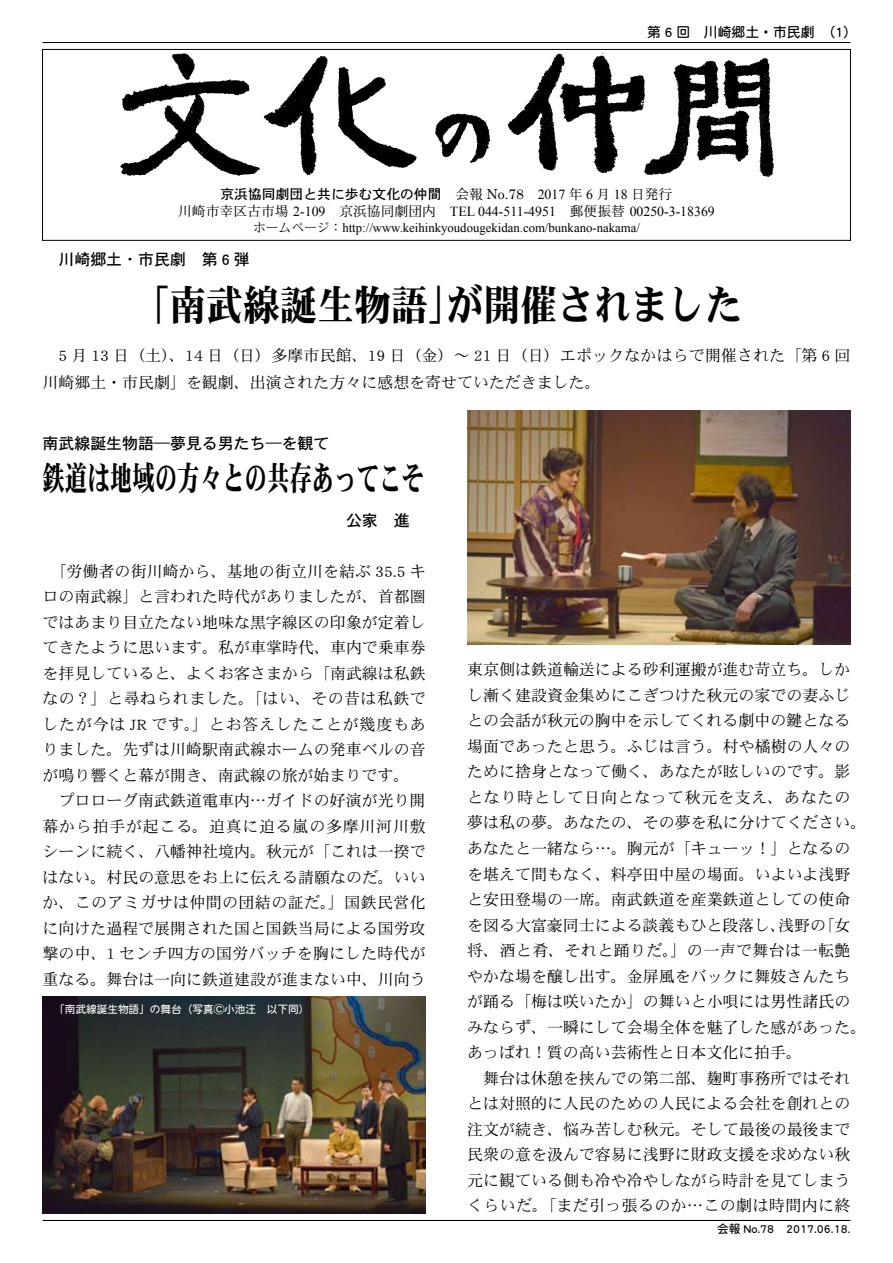
<style>
.page{position:relative;width:893px;height:1263px;background:#fff}
.page>*{position:absolute;margin:0;border:0;box-sizing:border-box;transform-origin:0 0}
.t1{font:42.45px "DFHS Mincho Pro 5 W9";color:#000;scale:.87 1}
.t2{font:34.05px "DFHS Mincho Pro 5 W9";color:#000;scale:.66 1}
.t3{font:15.9px/25.5px "DFHS Mincho Pro 5 W3";color:#000}
.t4{font:15.9px "DFHS Gothic Pro 5 W5";color:#000}
.t5{font:13.8px "Times New Roman";color:#000}
.t6{font:13.8px "DFHS Gothic Pro 5 W5";color:#000}
.t7{font:13.8px "DFHS Maru Gothic Pro 5 W4";color:#000}
.t8{font:12.75px "Times New Roman";color:#000}
.t9{font:11.7px "DFHS Maru Gothic Pro 5 W4";color:#000}
.t10{font:10.65px "DFHS Maru Gothic Pro 5 W4";color:#fff}
.s1{font-family:"DFHS Mincho Pro 5 W3"}
.s2{font-family:"Century"}
.s3{font-family:"Times New Roman"}
</style>
<div class="page">
<hr style="left:43px;top:42px;width:807px;height:1px;background:#000">
<hr style="left:43px;top:1220px;width:807px;height:1px;background:#000">
<img style="left:120px;top:52px;width:655px;height:125px">
<div style="left:42px;top:49px;width:809px;height:192px;border:1px solid #000"></div>
<img style="left:43px;top:996px;width:383px;height:217px">
<img style="left:467px;top:411px;width:383px;height:234px">
<p class="t7" style="left:647px;top:24px;width:212px">第 6 回　川崎郷土・市民劇　（ ）</p>
<p class="t6" style="left:220px;top:187px;width:453px">京浜協同劇団と共に歩む文化の仲間<span class="s1">　会報</span> <span class="s2">No.78</span> <span class="s3">2017</span> <span class="s1">年</span> <span class="s3">6</span> <span class="s1">月</span> <span class="s3">18</span> <span class="s1">日発行</span></p>
<p class="t5" style="left:178px;top:202px;width:538px"><span class="s1">川崎市幸区古市場</span> 2-109<span class="s1">　京浜協同劇団内　</span>TEL 044-511-4951<span class="s1">　郵便振替</span> 00250-3-18369</p>
<p class="t8" style="left:253px;top:219px;width:388px"><span class="s1">ホームページ：</span>http://www.keihinkyoudougekidan.com/bunkano-nakama/</p>
<p class="t4" style="left:58px;top:251px;width:193px">川崎郷土・市民劇　第 6 弾</p>
<h1 class="t1" style="left:132px;top:281px;width:703px">「南武線誕生物語」が開催されました</h1>
<p class="t3" style="left:43px;top:341px;width:809px;line-height:27.6px">　5 月 13 日（土）、14 日（日）多摩市民館、19 日（金）～ 21 日（日）エポックなかはらで開催された「第 6 回川崎郷土・市民劇」を観劇、出演された方々に感想を寄せていただきました。</p>
<p class="t4" style="left:43px;top:435px;width:289px">南武線誕生物語―夢見る男たち―を観て</p>
<h2 class="t2" style="left:43px;top:460px;width:580px">鉄道は地域の方々との共存あってこそ</h2>
<p class="t4" style="left:346px;top:511px;width:81px">公家　進　</p>
<p class="t3" style="left:43px;top:558px;width:385px">　「労働者の街川崎から、基地の街立川を結ぶ 35.5 キロの南武線」と言われた時代がありましたが、首都圏ではあまり目立たない地味な黒字線区の印象が定着してきたように思います。私が車掌時代、車内で乗車券を拝見していると、よくお客さまから「南武線は私鉄なの？」と尋ねられました。「はい、その昔は私鉄でしたが今は JR です。」とお答えしたことが幾度もありました。先ずは川崎駅南武線ホームの発車ベルの音が鳴り響くと幕が開き、南武線の旅が始まりです。　プロローグ南武鉄道電車内…ガイドの好演が光り開幕から拍手が起こる。迫真に迫る嵐の多摩川河川敷シーンに続く、八幡神社境内。秋元が「これは一揆ではない。村民の意思をお上に伝える請願なのだ。いいか、このアミガサは仲間の団結の証だ。」国鉄民営化に向けた過程で展開された国と国鉄当局による国労攻撃の中、1 センチ四方の国労バッチを胸にした時代が重なる。舞台は一向に鉄道建設が進まない中、川向う</p>
<p class="t10" style="left:54px;top:1003px;width:262px">「南武線誕生物語」の舞台（写真Ⓒ小池汪　以下同）　</p>
<p class="t3" style="left:467px;top:657px;width:401px">東京側は鉄道輸送による砂利運搬が進む苛立ち。しかし漸く建設資金集めにこぎつけた秋元の家での妻ふじとの会話が秋元の胸中を示してくれる劇中の鍵となる場面であったと思う。ふじは言う。村や橘樹の人々のために捨身となって働く、あなたが眩しいのです。影となり時として日向となって秋元を支え、あなたの夢は私の夢。あなたの、その夢を私に分けてください。あなたと一緒なら…。胸元が「キューッ！」となるのを堪えて間もなく、料亭田中屋の場面。いよいよ浅野と安田登場の一席。南武鉄道を産業鉄道としての使命を図る大富豪同士による談義もひと段落し、浅野の「女将、酒と肴、それと踊りだ。」の一声で舞台は一転艶やかな場を醸し出す。金屏風をバックに舞妓さんたちが踊る「梅は咲いたか」の舞いと小唄には男性諸氏のみならず、一瞬にして会場全体を魅了した感があった。あっぱれ！質の高い芸術性と日本文化に拍手。<br>　舞台は休憩を挟んでの第二部、麹町事務所ではそれとは対照的に人民のための人民による会社を創れとの注文が続き、悩み苦しむ秋元。そして最後の最後まで民衆の意を汲んで容易に浅野に財政支援を求めない秋元に観ている側も冷や冷やしながら時計を見てしまうくらいだ。「まだ引っ張るのか…この劇は時間内に終</p>
<p class="t9" style="left:717px;top:1222px;width:135px">会報 No.78　2017.06.18.</p>
</div>
